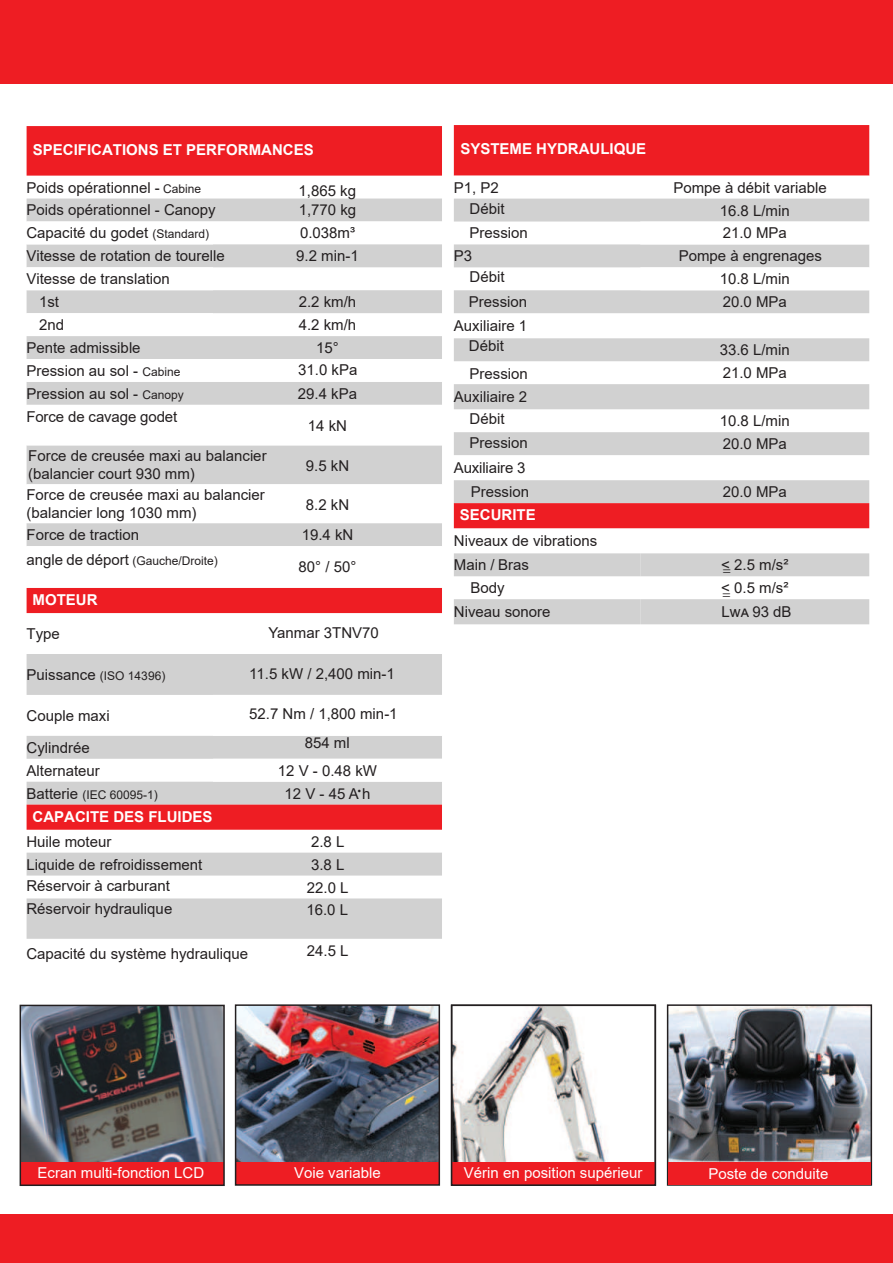
<style>
.page{position:relative;width:893px;height:1263px;background:#fff}
.page>*{position:absolute;margin:0;border:0;box-sizing:border-box;transform-origin:0 0}
.t1{font:22.5px "Minion Pro";color:#231f20}
.t2{font:15px/22.6px "Arial";color:#231f20}
.t3{font:700 15px "Arial";color:#fff}
.t4{font:15px "Arial";color:#fff}
.t5{font:15px/23.7px "Minion Pro";color:#231f20}
.t6{font:12px "Arial";color:#231f20}
.s1{font-size:12px}
.s2{font-size:15px}
</style>
<div class="page">
<div style="left:0;top:1215px;width:893px;height:48px;background:#ee1d23"></div>
<div style="left:0;top:0;width:893px;height:83px;background:#ee1d23"></div>
<div style="left:27px;top:126px;width:415px;height:50px;background:#ee1d23"></div>
<div style="left:27px;top:199px;width:415px;height:22px;background:#d1d1d1"></div>
<svg style="left:27px;top:244px;width:415px;height:695px;fill:#d1d1d1"></svg>
<svg style="left:27px;top:484px;width:415px;height:298px"></svg>
<div style="left:27px;top:588px;width:415px;height:25px;background:#ee1d23"></div>
<div style="left:27px;top:805px;width:415px;height:25px;background:#ee1d23"></div>
<div style="left:454px;top:125px;width:415px;height:51px;background:#ee1d23"></div>
<svg style="left:454px;top:199px;width:415px;height:425px;fill:#d1d1d1"></svg>
<svg style="left:640px;top:221px;width:229px;height:404px"></svg>
<div style="left:454px;top:503px;width:415px;height:25px;background:#ee1d23"></div>
<svg style="left:640px;top:553px;width:229px;height:71px"></svg>
<img style="left:670px;top:1007px;width:199px;height:155px">
<div style="left:667px;top:1004px;width:205px;height:182px;border:2px solid #231f20"></div>
<img style="left:23px;top:1008px;width:199px;height:154px">
<div style="left:21px;top:1162px;width:202px;height:22px;background:#ee1d23"></div>
<div style="left:20px;top:1005px;width:205px;height:181px;border:2px solid #231f20"></div>
<img style="left:238px;top:1007px;width:199px;height:155px">
<div style="left:235px;top:1162px;width:204px;height:22px;background:#ee1d23"></div>
<div style="left:235px;top:1004px;width:205px;height:182px;border:2px solid #231f20"></div>
<img style="left:454px;top:1007px;width:154px;height:155px">
<div style="left:452px;top:1162px;width:203px;height:22px;background:#ee1d23"></div>
<div style="left:668px;top:1162px;width:203px;height:22px;background:#ee1d23"></div>
<div style="left:451px;top:1004px;width:205px;height:182px;border:2px solid #231f20"></div>
<p class="t3" style="left:33px;top:139px;width:282px">SPECIFICATIONS ET PERFORMANCES</p>
<p class="t2" style="left:26px;top:176px;width:176px">Poids opérationnel - <span class="s1">Cabine</span></p>
<p class="t2" style="left:298px;top:182px;width:59px;line-height:19.4px">1,865 kg<br>1,770 kg</p>
<p class="t2" style="left:296px;top:223px;width:64px">0.038m³<br>9.2 min-1</p>
<p class="t2" style="left:26px;top:199px;width:191px">Poids opérationnel - Canopy</p>
<p class="t2" style="left:26px;top:222px;width:184px">Capacité du godet <span class="s1">(Standard)</span></p>
<p class="t2" style="left:26px;top:245px;width:200px">Vitesse de rotation de tourelle</p>
<p class="t2" style="left:26px;top:268px;width:145px">Vitesse de translation</p>
<p class="t2" style="left:39px;top:292px;width:22px">1st</p>
<p class="t2" style="left:299px;top:292px;width:59px">2.2 km/h</p>
<p class="t2" style="left:39px;top:315px;width:27px">2nd</p>
<p class="t2" style="left:299px;top:315px;width:59px">4.2 km/h</p>
<p class="t2" style="left:26px;top:336px;width:116px">Pente admissible</p>
<p class="t2" style="left:316px;top:338px;width:24px">15°</p>
<p class="t2" style="left:26px;top:359px;width:155px">Pression au sol - <span class="s1">Cabine</span></p>
<p class="t2" style="left:298px;top:360px;width:61px">31.0 kPa</p>
<p class="t2" style="left:27px;top:382px;width:159px">Pression au sol - <span class="s1">Canopy</span></p>
<p class="t2" style="left:298px;top:384px;width:61px">29.4 kPa</p>
<p class="t2" style="left:26px;top:405px;width:152px">Force de cavage godet</p>
<p class="t2" style="left:308px;top:416px;width:41px">14 kN</p>
<p class="t2" style="left:28px;top:447px;width:240px;line-height:18px">Force de creusée maxi au balancier (balancier court 930 mm)</p>
<p class="t2" style="left:306px;top:456px;width:45px">9.5 kN</p>
<p class="t2" style="left:26px;top:487px;width:240px;line-height:18px">Force de creusée maxi au balancier (balancier long 1030 mm)</p>
<p class="t2" style="left:306px;top:495px;width:45px">8.2 kN</p>
<p class="t2" style="left:27px;top:523px;width:114px">Force de traction</p>
<p class="t2" style="left:302px;top:525px;width:53px">19.4 kN</p>
<p class="t6" style="left:26px;top:553px;width:193px"><span class="s2">angle de déport</span> (Gauche/Droite)</p>
<p class="t2" style="left:299px;top:557px;width:59px">80° / 50°</p>
<p class="t3" style="left:33px;top:589px;width:66px">MOTEUR</p>
<p class="t2" style="left:27px;top:622px;width:35px">Type</p>
<p class="t2" style="left:268px;top:623px;width:112px">Yanmar 3TNV70</p>
<p class="t2" style="left:249px;top:664px;width:147px">11.5 kW / 2,400 min-1</p>
<p class="t2" style="left:249px;top:700px;width:150px;line-height:29.4px;text-align:center">52.7 Nm / 1,800 min-1<br>854 ml</p>
<p class="t2" style="left:278px;top:760px;width:101px">12 V - 0.48 kW</p>
<p class="t6" style="left:27px;top:671px;width:140px"><span class="s2">Puissance</span> (ISO 14396)</p>
<p class="t2" style="left:27px;top:699px;width:85px;line-height:32px">Couple maxi<br>Cylindrée</p>
<p class="t2" style="left:27px;top:760px;width:75px">Alternateur</p>
<p class="t6" style="left:27px;top:790px;width:133px"><span class="s2">Batterie</span> (IEC 60095-1)</p>
<p class="t2" style="left:285px;top:783px;width:87px">12 V - 45 A h</p>
<p class="t3" style="left:33px;top:806px;width:182px">CAPACITE DES FLUIDES</p>
<p class="t2" style="left:306px;top:831px;width:44px;text-align:center">2.8 L<br>3.8 L<br>22.0 L<br>16.0 L</p>
<h1 class="t1" style="left:357px;top:771px;width:7px">.</h1>
<p class="t2" style="left:26px;top:830px;width:177px;line-height:22.2px">Huile moteur<br>Liquide de refroidissement<br>Réservoir à carburant<br>Réservoir hydraulique</p>
<p class="t2" style="left:26px;top:942px;width:223px">Capacité du système hydraulique</p>
<p class="t2" style="left:307px;top:940px;width:43px">24.5 L</p>
<p class="t3" style="left:460px;top:138px;width:187px">SYSTEME HYDRAULIQUE</p>
<p class="t2" style="left:454px;top:177px;width:47px">P1, P2</p>
<p class="t2" style="left:673px;top:176px;width:155px">Pompe à débit variable</p>
<p class="t2" style="left:469px;top:198px;width:37px">Débit</p>
<p class="t2" style="left:720px;top:200px;width:72px">16.8 L/min</p>
<p class="t2" style="left:469px;top:222px;width:60px">Pression</p>
<p class="t2" style="left:723px;top:223px;width:66px">21.0 MPa</p>
<p class="t2" style="left:454px;top:246px;width:20px">P3</p>
<p class="t2" style="left:679px;top:245px;width:145px">Pompe à engrenages</p>
<p class="t2" style="left:469px;top:265px;width:37px">Débit</p>
<p class="t2" style="left:720px;top:269px;width:72px">10.8 L/min</p>
<p class="t2" style="left:469px;top:290px;width:60px">Pression</p>
<p class="t2" style="left:723px;top:292px;width:66px">20.0 MPa</p>
<p class="t2" style="left:454px;top:316px;width:75px;line-height:20px;text-align:center">Auxiliaire 1<br>Débit</p>
<p class="t2" style="left:720px;top:340px;width:72px">33.6 L/min</p>
<p class="t2" style="left:469px;top:363px;width:60px">Pression</p>
<p class="t2" style="left:723px;top:363px;width:66px">21.0 MPa</p>
<p class="t2" style="left:454px;top:386px;width:75px;line-height:21.6px;text-align:center">Auxiliaire 2<br>Débit</p>
<p class="t2" style="left:720px;top:411px;width:72px">10.8 L/min</p>
<p class="t2" style="left:469px;top:431px;width:60px">Pression</p>
<p class="t2" style="left:723px;top:434px;width:66px">20.0 MPa</p>
<p class="t2" style="left:454px;top:456px;width:77px;line-height:24px;text-align:right">Auxiliaire 3<br>Pression</p>
<p class="t2" style="left:723px;top:482px;width:66px">20.0 MPa</p>
<p class="t3" style="left:460px;top:504px;width:77px">SECURITE</p>
<p class="t2" style="left:454px;top:529px;width:145px;line-height:24px">Niveaux de vibrations<br>Main / Bras</p>
<p class="t2" style="left:721px;top:555px;width:69px">&lt; 2.5 m/s²</p>
<p class="t5" style="left:722px;top:558px;width:11px">= =</p>
<p class="t2" style="left:471px;top:578px;width:36px">Body</p>
<p class="t2" style="left:721px;top:578px;width:69px">&lt; 0.5 m/s²</p>
<p class="t2" style="left:454px;top:600px;width:98px">Niveau sonore</p>
<p class="t2" style="left:721px;top:601px;width:72px">LwA 93 dB</p>
<p class="t4" style="left:38px;top:1162px;width:168px">Ecran multi-fonction LCD</p>
<p class="t4" style="left:294px;top:1162px;width:88px">Voie variable</p>
<p class="t4" style="left:464px;top:1162px;width:180px">Vérin en position supérieur</p>
<p class="t4" style="left:708px;top:1163px;width:122px">Poste de conduite</p>
</div>
